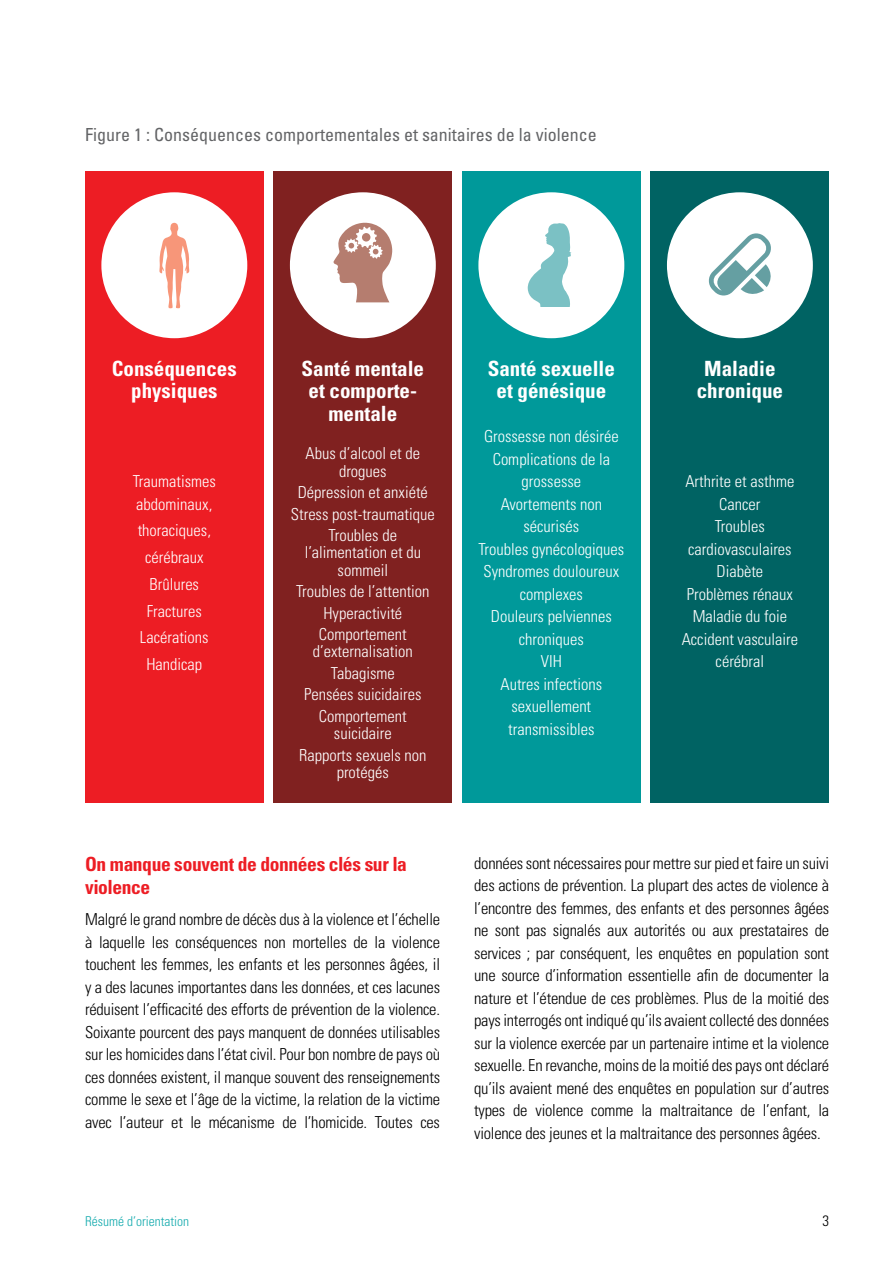
<style>
.page{position:relative;width:893px;height:1263px;background:#fff}
.page>*{position:absolute;margin:0;border:0;box-sizing:border-box;transform-origin:0 0}
.t1{font:700 condensed 21px/22.5px "Univers LT Std";color:#fff;text-align:center}
.t2{font:700 condensed 19.5px/23.4px "Univers LT Std";letter-spacing:-.02em;color:#ed1d24}
.t3{font:condensed 18px "Univers LT Std";color:#636466}
.t4{font:300 condensed 16.5px/22.5px "Univers LT Std";letter-spacing:-.015em;color:#000;text-align:justify}
.t5{font:300 condensed 16.5px/22.5px "Univers LT Std";color:#fff;text-align:center}
.t6{font:300 condensed 15px "Univers LT Std";color:#000}
.t7{font:300 condensed 13.5px "Univers LT Std";color:#15abae}
</style>
<div class="page">
<div style="left:85px;top:172px;width:179px;height:631px;background:#ed1d24"></div>
<div style="left:274px;top:172px;width:178px;height:631px;background:#802120"></div>
<div style="left:462px;top:172px;width:179px;height:631px;background:#00999a"></div>
<div style="left:651px;top:172px;width:178px;height:631px;background:#006363"></div>
<div style="left:101px;top:192px;width:146px;height:146px;background:#fff;border-radius:50%"></div>
<div style="left:290px;top:192px;width:146px;height:146px;background:#fff;border-radius:50%"></div>
<div style="left:478px;top:192px;width:146px;height:146px;background:#fff;border-radius:50%"></div>
<div style="left:667px;top:192px;width:146px;height:146px;background:#fff;border-radius:50%"></div>
<svg style="left:159px;top:222px;width:31px;height:86px"></svg>
<svg style="left:333px;top:223px;width:59px;height:79px"></svg>
<svg style="left:527px;top:223px;width:44px;height:83px"></svg>
<svg style="left:708px;top:233px;width:63px;height:63px"></svg>
<p class="t3" style="left:85px;top:123px;width:513px">Figure 1 : Conséquences comportementales et sanitaires de la violence</p>
<p class="t1" style="left:112px;top:357px;width:126px">Conséquences physiques</p>
<p class="t5" style="left:133px;top:470px;width:85px;text-align:left">Traumatismes abdominaux,</p>
<p class="t5" style="left:138px;top:517px;width:75px;line-height:26.7px">thoraciques, cérébraux<br>Brûlures<br>Fractures<br>Lacérations<br>Handicap</p>
<p class="t1" style="left:302px;top:357px;width:124px">Santé mentale et comporte&shy;mentale</p>
<p class="t5" style="left:306px;top:445px;width:116px;line-height:17.2px">Abus d’alcool et de drogues</p>
<p class="t5" style="left:291px;top:481px;width:145px;line-height:21.5px">Dépression et anxiété<br>Stress post-traumatique<br>Troubles de</p>
<p class="t5" style="left:305px;top:544px;width:118px;line-height:17.2px">l’alimentation et du sommeil</p>
<p class="t5" style="left:296px;top:580px;width:135px;line-height:21.5px">Troubles de l’attention<br>Hyperactivité<br>Comportement</p>
<p class="t5" style="left:304px;top:641px;width:119px;line-height:21.5px">d’externalisation<br>Tabagisme<br>Pensées suicidaires<br>Comportement</p>
<p class="t5" style="left:299px;top:722px;width:129px;line-height:21.5px">suicidaire<br>Rapports sexuels non</p>
<p class="t5" style="left:337px;top:761px;width:54px">protégés</p>
<p class="t1" style="left:488px;top:357px;width:129px">Santé sexuelle et génésique</p>
<p class="t5" style="left:478px;top:425px;width:147px">Grossesse non désirée<br>Complications de la grossesse<br>Avortements non sécurisés<br>Troubles gynécologiques<br>Syndromes douloureux complexes<br>Douleurs pelviennes chroniques<br>VIH<br>Autres infections sexuellement transmissibles</p>
<p class="t1" style="left:697px;top:357px;width:88px">Maladie chronique</p>
<p class="t5" style="left:682px;top:470px;width:118px">Arthrite et asthme<br>Cancer<br>Troubles cardiovasculaires<br>Diabète<br>Problèmes rénaux<br>Maladie du foie<br>Accident vasculaire cérébral</p>
<p class="t2" style="left:85px;top:852px;width:323px">On manque souvent de données clés sur la violence</p>
<p class="t4" style="left:85px;top:908px;width:357px">Malgré le grand nombre de décès dus à la violence et l’échelle à laquelle les conséquences non mortelles de la violence touchent les femmes, les enfants et les personnes âgées, il y a des lacunes importantes dans les données, et ces lacunes réduisent l’efficacité des efforts de prévention de la violence.<br>Soixante pourcent des pays manquent de données utilisables sur les homicides dans l’état civil. Pour bon nombre de pays où ces données existent, il manque souvent des renseignements comme le sexe et l’âge de la victime, la relation de la victime avec l’auteur et le mécanisme de l’homicide. Toutes ces</p>
<p class="t4" style="left:474px;top:851px;width:357px">données sont nécessaires pour mettre sur pied et faire un suivi des actions de prévention. La plupart des actes de violence à l’encontre des femmes, des enfants et des personnes âgées ne sont pas signalés aux autorités ou aux prestataires de services ; par conséquent, les enquêtes en population sont une source d’information essentielle afin de documenter la nature et l’étendue de ces problèmes. Plus de la moitié des pays interrogés ont indiqué qu’ils avaient collecté des données sur la violence exercée par un partenaire intime et la violence sexuelle. En revanche, moins de la moitié des pays ont déclaré qu’ils avaient mené des enquêtes en population sur d’autres types de violence comme la maltraitance de l’enfant, la violence des jeunes et la maltraitance des personnes âgées.</p>
<p class="t7" style="left:85px;top:1213px;width:106px">Résumé d’orientation</p>
<p class="t6" style="left:822px;top:1211px;width:8px">3</p>
</div>
